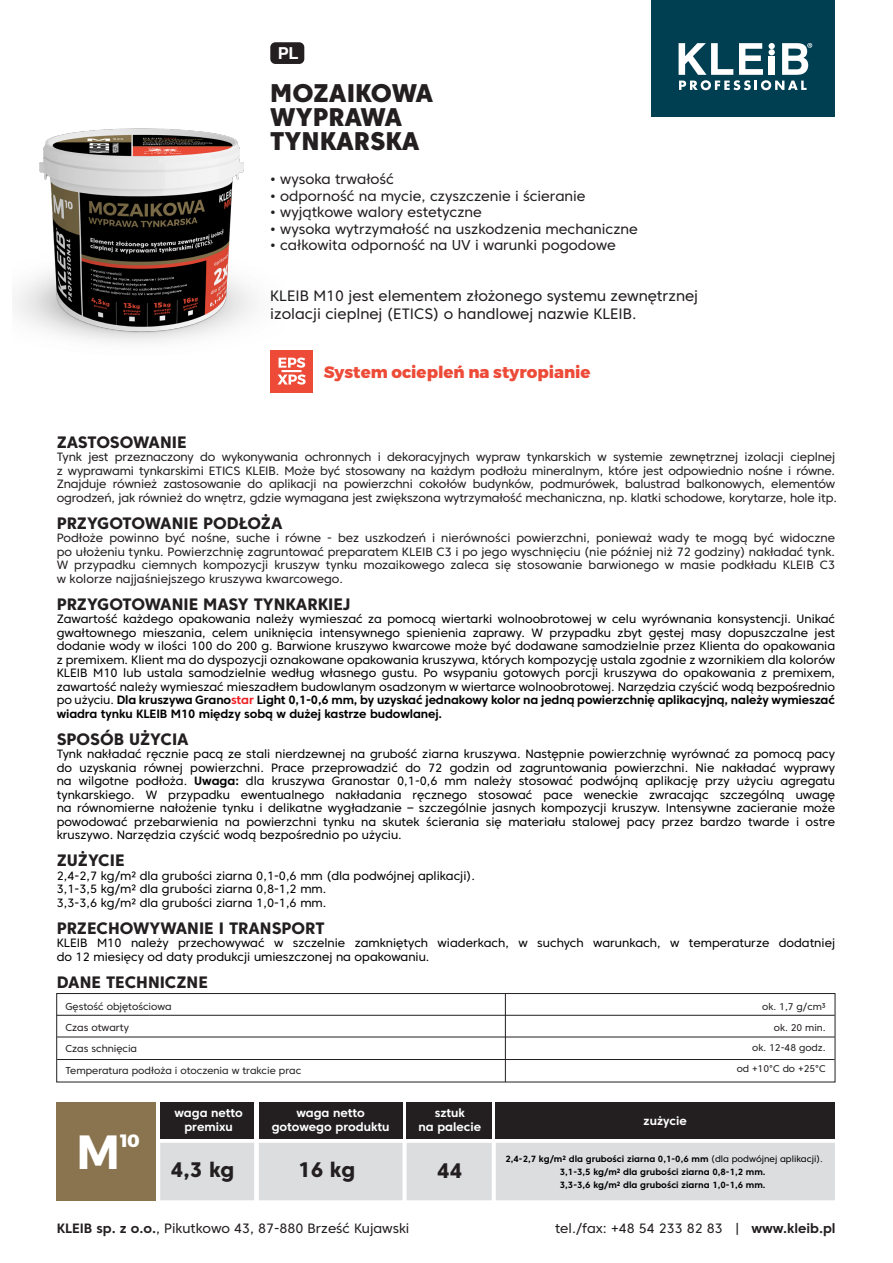
<style>
.page{position:relative;width:893px;height:1263px;background:#fff}
.page>*{position:absolute;margin:0;border:0;box-sizing:border-box;transform-origin:0 0}
.t1{font:700 47.85px "Montserrat";color:#fff}
.t2{font:800 25.5px/24px "Core Sans C 85";color:#231f20}
.t3{font:800 21px "Core Sans C 75";color:#231f20}
.t4{font:800 17.85px "Montserrat";color:#fff}
.t5{font:800 16.5px "Core Sans C 75";color:#231f20}
.t6{font:800 16.5px "Montserrat";color:#ed4b38}
.t7{font:700 16.5px "Helvetica";color:#fff}
.t8{font:15px/18px "Core Sans C 45";color:#231f20}
.t9{font:14.25px "Core Sans C 45";color:#231f20}
.t10{font:13.5px "Core Sans C 45";color:#231f20}
.t11{font:12px/13.5px "Core Sans C 45";color:#000;text-align:justify}
.t12{font:12px/13.5px "Core Sans C 45";letter-spacing:-.01em;color:#231f20}
.t13{font:700 12px/13.5px "Core Sans C 65";letter-spacing:-.01em;color:#000}
.t14{font:700 12px/13.5px "Core Sans C 65";color:#fff;text-align:center}
.t15{font:10.05px/21.1px "Core Sans C 45";color:#231f20}
.t16{font:9.75px/20.5px "Core Sans C 45";color:#231f20;text-align:right}
.t17{font:700 9px/12.8px "Core Sans C 65";color:#000;text-align:center}
.s1{font-family:"Core Sans C 45";font-weight:400}
.s2{color:#ee1d23}
.s3{font-family:"Core Sans C 65";font-weight:700}
</style>
<div class="page">
<img style="left:14px;top:128px;width:241px;height:215px">
<div style="left:57px;top:1102px;width:99px;height:98px;background:#89744f"></div>
<hr style="left:505px;top:993px;width:1px;height:89px;background:#231f20">
<hr style="left:57px;top:1015px;width:778px;height:1px;background:#231f20">
<hr style="left:57px;top:1036px;width:778px;height:1px;background:#231f20">
<hr style="left:57px;top:1059px;width:778px;height:1px;background:#231f20">
<div style="left:56px;top:993px;width:779px;height:89px;border:1px solid #231f20"></div>
<div style="left:270px;top:350px;width:43px;height:42px;background:#ed4b38"></div>
<svg style="left:279px;top:358px;width:26px;height:10px"></svg>
<svg style="left:277px;top:374px;width:29px;height:11px"></svg>
<hr style="left:282px;top:370px;width:20px;height:2px;background:#fff">
<div style="left:160px;top:1102px;width:94px;height:36px;background:#231f20"></div>
<div style="left:259px;top:1102px;width:143px;height:36px;background:#231f20"></div>
<div style="left:496px;top:1102px;width:339px;height:36px;background:#231f20"></div>
<div style="left:160px;top:1143px;width:675px;height:57px;background:#dcdddf"></div>
<div style="left:407px;top:1102px;width:85px;height:36px;background:#231f20"></div>
<div style="left:270px;top:42px;width:34px;height:22px;background:#231f20;border-radius:5px"></div>
<div style="left:651px;top:0;width:184px;height:116px;background:#003e52"></div>
<svg style="left:679px;top:43px;width:133px;height:47px"></svg>
<h3 class="t7" style="left:278px;top:40px;width:22px">PL</h3>
<h2 class="t2" style="left:270px;top:81px;width:165px">MOZAIKOWA<br>WYPRAWA<br>TYNKARSKA</h2>
<p class="t9" style="left:270px;top:170px;width:125px">• wysoka trwałość</p>
<p class="t9" style="left:270px;top:187px;width:317px">• odporność na mycie, czyszczenie i ścieranie</p>
<p class="t9" style="left:270px;top:203px;width:213px">• wyjątkowe walory estetyczne</p>
<p class="t9" style="left:270px;top:220px;width:369px">• wysoka wytrzymałość na uszkodzenia mechaniczne</p>
<p class="t9" style="left:270px;top:236px;width:347px">• całkowita odporność na UV i warunki pogodowe</p>
<p class="t8" style="left:270px;top:287px;width:429px">KLEIB M10 jest elementem złożonego systemu zewnętrznej izolacji cieplnej (ETICS) o handlowej nazwie KLEIB.</p>
<h3 class="t6" style="left:324px;top:362px;width:268px">System ociepleń na styropianie</h3>
<h3 class="t5" style="left:57px;top:432px;width:131px">ZASTOSOWANIE</h3>
<p class="t12" style="left:57px;top:450px;width:782px">Tynk jest przeznaczony do wykonywania ochronnych i dekoracyjnych wypraw tynkarskich w systemie zewnętrznej izolacji cieplnej z wyprawami tynkarskimi ETICS KLEIB. Może być stosowany na każdym podłożu mineralnym, które jest odpowiednio nośne i równe.<br>Znajduje również zastosowanie do aplikacji na powierzchni cokołów budynków, podmurówek, balustrad balkonowych, elementów ogrodzeń, jak również do wnętrz, gdzie wymagana jest zwiększona wytrzymałość mechaniczna, np. klatki schodowe, korytarze, hole itp.</p>
<h3 class="t5" style="left:57px;top:513px;width:227px">PRZYGOTOWANIE PODŁOŻA</h3>
<p class="t12" style="left:57px;top:531px;width:780px;text-align:justify">Podłoże powinno być nośne, suche i równe - bez uszkodzeń i nierówności powierzchni, ponieważ wady te mogą być widoczne po ułożeniu tynku. Powierzchnię zagruntować preparatem KLEIB C3 i po jego wyschnięciu (nie później niż 72 godziny) nakładać tynk.<br>W przypadku ciemnych kompozycji kruszyw tynku mozaikowego zaleca się stosowanie barwionego w masie podkładu KLEIB C3 w kolorze najjaśniejszego kruszywa kwarcowego.</p>
<h3 class="t5" style="left:57px;top:594px;width:295px">PRZYGOTOWANIE MASY TYNKARKIEJ</h3>
<p class="t11" style="left:57px;top:612px;width:780px">Zawartość każdego opakowania należy wymieszać za pomocą wiertarki wolnoobrotowej w celu wyrównania konsystencji. Unikać gwałtownego mieszania, celem uniknięcia intensywnego spienienia zaprawy. W przypadku zbyt gęstej masy dopuszczalne jest dodanie wody w ilości 100 do 200 g. Barwione kruszywo kwarcowe może być dodawane samodzielnie przez Klienta do opakowania z premixem. Klient ma do dyspozycji oznakowane opakowania kruszywa, których kompozycję ustala zgodnie z wzornikiem dla kolorów KLEIB M10 lub ustala samodzielnie według własnego gustu. Po wsypaniu gotowych porcji kruszywa do opakowania z premixem, zawartość należy wymieszać mieszadłem budowlanym osadzonym w wiertarce wolnoobrotowej. Narzędzia czyścić wodą bezpośrednio</p>
<p class="t13" style="left:57px;top:693px;width:780px"><span class="s1">po użyciu.</span> Dla kruszywa Grano<span class="s2">star</span> Light 0,1-0,6 mm, by uzyskać jednakowy kolor na jedną powierzchnię aplikacyjną, należy wymieszać wiadra tynku KLEIB M10 między sobą w dużej kastrze budowlanej.</p>
<h3 class="t5" style="left:57px;top:729px;width:134px">SPOSÓB UŻYCIA</h3>
<p class="t11" style="left:57px;top:747px;width:780px">Tynk nakładać ręcznie pacą ze stali nierdzewnej na grubość ziarna kruszywa. Następnie powierzchnię wyrównać za pomocą pacy do uzyskania równej powierzchni. Prace przeprowadzić do 72 godzin od zagruntowania powierzchni. Nie nakładać wyprawy na wilgotne podłoża. <span class="s3">Uwaga:</span> dla kruszywa Granostar 0,1-0,6 mm należy stosować podwójną aplikację przy użyciu agregatu tynkarskiego. W przypadku ewentualnego nakładania ręcznego stosować pace weneckie zwracając szczególną uwagę na równomierne nałożenie tynku i delikatne wygładzanie – szczególnie jasnych kompozycji kruszyw. Intensywne zacieranie może powodować przebarwienia na powierzchni tynku na skutek ścierania się materiału stalowej pacy przez bardzo twarde i ostre kruszywo. Narzędzia czyścić wodą bezpośrednio po użyciu.</p>
<h3 class="t5" style="left:57px;top:850px;width:69px">ZUŻYCIE</h3>
<p class="t11" style="left:57px;top:869px;width:420px;text-align:left">2,4-2,7 kg/m² dla grubości ziarna 0,1-0,6 mm (dla podwójnej aplikacji).<br>3,1-3,5 kg/m² dla grubości ziarna 0,8-1,2 mm.<br>3,3-3,6 kg/m² dla grubości ziarna 1,0-1,6 mm.</p>
<h3 class="t5" style="left:57px;top:918px;width:269px">PRZECHOWYWANIE I TRANSPORT</h3>
<p class="t11" style="left:57px;top:936px;width:780px">KLEIB M10 należy przechowywać w szczelnie zamkniętych wiaderkach, w suchych warunkach, w temperaturze dodatniej do 12 miesięcy od daty produkcji umieszczonej na opakowaniu.</p>
<h3 class="t5" style="left:57px;top:972px;width:153px">DANE TECHNICZNE</h3>
<p class="t15" style="left:65px;top:996px;width:237px">Gęstość objętościowa<br>Czas otwarty<br>Czas schnięcia<br>Temperatura podłoża i otoczenia w trakcie prac</p>
<p class="t16" style="left:737px;top:996px;width:91px">ok. 1,7 g/cm³<br>ok. 20 min.<br>ok. 12-48 godz.<br>od +10°C do +25°C</p>
<h1 class="t1" style="left:76px;top:1122px;width:45px">M</h1>
<h3 class="t4" style="left:120px;top:1129px;width:21px">10</h3>
<p class="t14" style="left:174px;top:1106px;width:70px">waga netto premixu</p>
<h3 class="t3" style="left:171px;top:1156px;width:65px">4,3 kg</h3>
<h3 class="t3" style="left:298px;top:1156px;width:59px">16 kg</h3>
<p class="t14" style="left:272px;top:1106px;width:119px">waga netto gotowego produktu</p>
<p class="t14" style="left:418px;top:1106px;width:64px">sztuk<br>na palecie</p>
<h3 class="t3" style="left:437px;top:1157px;width:27px">44</h3>
<p class="t14" style="left:644px;top:1114px;width:45px">zużycie</p>
<p class="t17" style="left:505px;top:1153px;width:319px">2,4-2,7 kg/m² dla grubości ziarna 0,1-0,6 mm <span class="s1">(dla podwójnej aplikacji).<br></span>3,1-3,5 kg/m² dla grubości ziarna 0,8-1,2 mm.<br>3,3-3,6 kg/m² dla grubości ziarna 1,0-1,6 mm.</p>
<p class="t10" style="left:57px;top:1220px;width:354px"><span class="s3">KLEIB sp. z o.o.</span>, Pikutkowo 43, 87-880 Brześć Kujawski</p>
<p class="t10" style="left:555px;top:1220px;width:282px">tel./fax: +48 54 233 82 83 | <span class="s3">www.kleib.pl</span></p>
</div>
